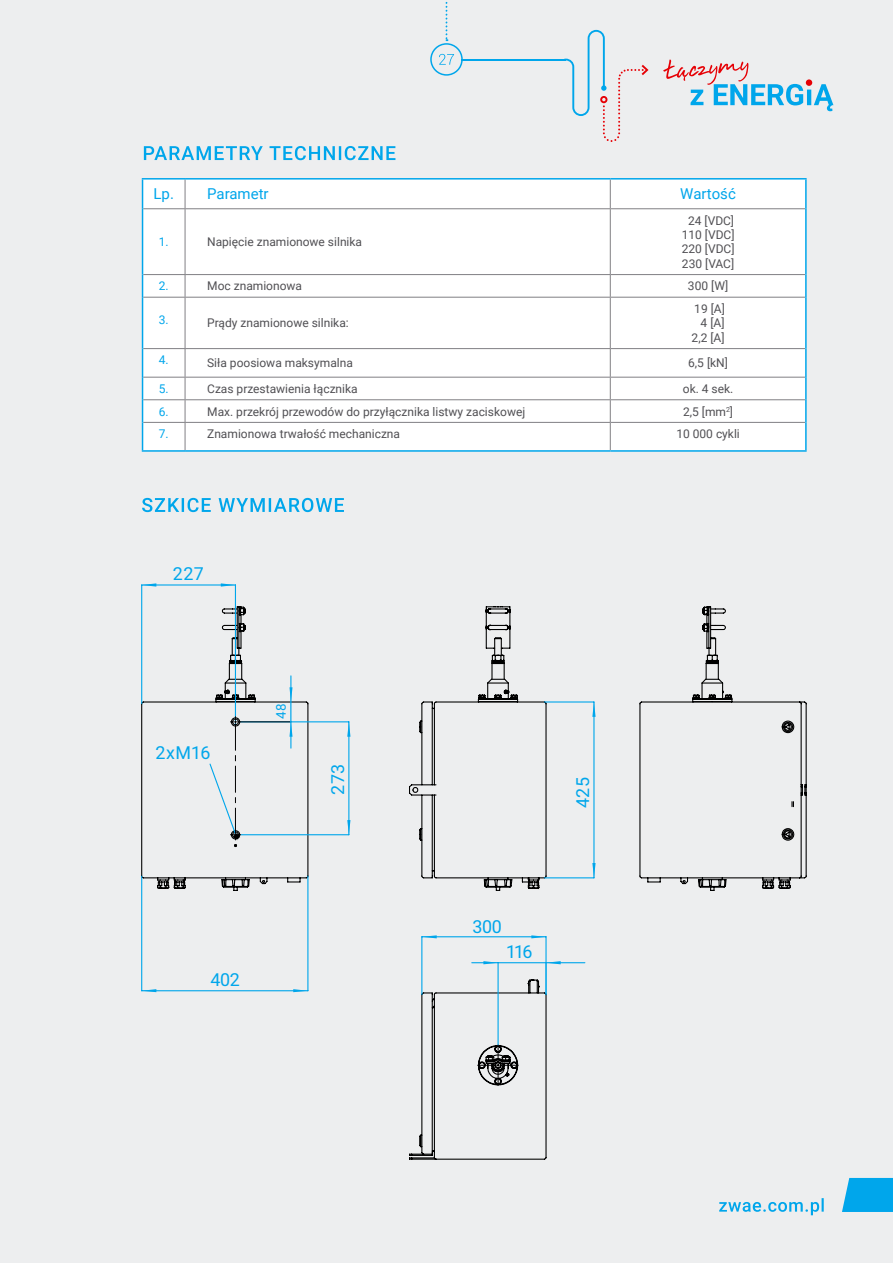
<style>
.page{position:relative;width:893px;height:1263px;background:#edeeef}
.page>*{position:absolute;margin:0;border:0;box-sizing:border-box;transform-origin:0 0}
.t1{font:17.85px "Roboto";letter-spacing:.005em;color:#00a6eb}
.t2{font:15px "Roboto";color:#00a6eb}
.t3{font:13.35px "Roboto";color:#00a6eb}
.t4{font:12px/14.4px "Roboto";color:#504f53;text-align:center}
.t5{font:12px "Roboto";color:#00a6eb}
</style>
<div class="page">
<svg style="left:719px;top:1198px;width:105px;height:17px;background:#b1dbed"></svg>
<svg style="left:842px;top:1178px;width:51px;height:34px;background:#10abeb"></svg>
<svg style="left:142px;top:498px;width:202px;height:14px;background:#91d2ed"></svg>
<svg style="left:561px;top:30px;width:87px;height:112px;background:#e2e6ea"></svg>
<div style="left:430px;top:43px;width:33px;height:33px;border:2px solid #00a6eb;border-radius:50%"></div>
<svg style="left:445px;top:0;width:2px;height:41px"></svg>
<svg style="left:439px;top:54px;width:15px;height:11px"></svg>
<svg style="left:663px;top:59px;width:170px;height:52px;background:#c5d7e4"></svg>
<div style="left:806px;top:79px;width:6px;height:7px;background:#e60005;border-radius:50%"></div>
<hr style="left:461px;top:59px;width:105px;height:1px;background:#00a6eb">
<svg style="left:143px;top:180px;width:662px;height:270px"></svg>
<hr style="left:143px;top:208px;width:42px;height:1px;background:#818084">
<hr style="left:185px;top:209px;width:1px;height:65px;background:#818084">
<hr style="left:143px;top:274px;width:42px;height:1px;background:#818084">
<svg style="left:185px;top:275px;width:1px;height:22px"></svg>
<hr style="left:185px;top:298px;width:1px;height:50px;background:#818084">
<svg style="left:185px;top:349px;width:1px;height:101px"></svg>
<hr style="left:185px;top:274px;width:425px;height:1px;background:#818084">
<hr style="left:610px;top:209px;width:1px;height:65px;background:#818084">
<hr style="left:610px;top:274px;width:195px;height:1px;background:#818084">
<svg style="left:610px;top:275px;width:1px;height:22px"></svg>
<hr style="left:610px;top:298px;width:1px;height:50px;background:#818084">
<svg style="left:610px;top:349px;width:1px;height:101px"></svg>
<svg style="left:185px;top:180px;width:1px;height:28px"></svg>
<svg style="left:610px;top:180px;width:1px;height:28px"></svg>
<hr style="left:185px;top:208px;width:425px;height:1px;background:#818084">
<hr style="left:610px;top:208px;width:195px;height:1px;background:#818084">
<hr style="left:143px;top:297px;width:42px;height:1px;background:#818084">
<hr style="left:185px;top:297px;width:425px;height:1px;background:#818084">
<hr style="left:610px;top:297px;width:195px;height:1px;background:#818084">
<hr style="left:143px;top:348px;width:42px;height:1px;background:#818084">
<hr style="left:185px;top:348px;width:425px;height:1px;background:#818084">
<hr style="left:610px;top:348px;width:195px;height:1px;background:#818084">
<hr style="left:143px;top:377px;width:42px;height:1px;background:#818084">
<hr style="left:185px;top:377px;width:425px;height:1px;background:#818084">
<hr style="left:610px;top:377px;width:195px;height:1px;background:#818084">
<hr style="left:143px;top:399px;width:42px;height:1px;background:#818084">
<hr style="left:185px;top:399px;width:425px;height:1px;background:#818084">
<hr style="left:610px;top:399px;width:195px;height:1px;background:#818084">
<hr style="left:143px;top:422px;width:42px;height:1px;background:#818084">
<hr style="left:185px;top:422px;width:425px;height:1px;background:#818084">
<hr style="left:610px;top:422px;width:195px;height:1px;background:#818084">
<hr style="left:142px;top:178px;width:43px;height:2px;background:#00a6eb">
<svg style="left:142px;top:180px;width:1px;height:29px"></svg>
<hr style="left:185px;top:178px;width:425px;height:2px;background:#00a6eb">
<hr style="left:610px;top:178px;width:197px;height:2px;background:#00a6eb">
<hr style="left:805px;top:180px;width:2px;height:29px;background:#00a6eb">
<hr style="left:142px;top:209px;width:1px;height:66px;background:#00a6eb">
<hr style="left:805px;top:209px;width:2px;height:66px;background:#00a6eb">
<svg style="left:142px;top:275px;width:1px;height:22px"></svg>
<hr style="left:805px;top:275px;width:2px;height:22px;background:#00a6eb">
<hr style="left:142px;top:297px;width:1px;height:52px;background:#00a6eb">
<hr style="left:805px;top:297px;width:2px;height:52px;background:#00a6eb">
<hr style="left:805px;top:349px;width:2px;height:28px;background:#00a6eb">
<hr style="left:805px;top:377px;width:2px;height:23px;background:#00a6eb">
<hr style="left:805px;top:400px;width:2px;height:22px;background:#00a6eb">
<svg style="left:142px;top:349px;width:1px;height:101px"></svg>
<hr style="left:805px;top:422px;width:2px;height:28px;background:#00a6eb">
<hr style="left:142px;top:450px;width:43px;height:2px;background:#00a6eb">
<hr style="left:185px;top:450px;width:425px;height:2px;background:#00a6eb">
<hr style="left:610px;top:450px;width:197px;height:2px;background:#00a6eb">
<svg style="left:144px;top:146px;width:251px;height:14px;background:#92d2ed"></svg>
<div style="left:141px;top:606px;width:168px;height:285px;background:#edeeef"></div>
<svg style="left:347px;top:722px;width:3px;height:15px"></svg>
<svg style="left:347px;top:820px;width:3px;height:15px"></svg>
<hr style="left:241px;top:721px;width:108px;height:1px;background:#00a6eb">
<hr style="left:241px;top:834px;width:108px;height:1px;background:#00a6eb">
<hr style="left:348px;top:722px;width:1px;height:113px;background:#00a6eb">
<hr style="left:241px;top:721px;width:50px;height:1px;background:#000">
<svg style="left:289px;top:676px;width:4px;height:72px"></svg>
<svg style="left:221px;top:583px;width:14px;height:4px"></svg>
<svg style="left:142px;top:583px;width:14px;height:4px"></svg>
<hr style="left:235px;top:585px;width:1px;height:141px;background:#00a6eb">
<hr style="left:141px;top:585px;width:1px;height:119px;background:#00a6eb">
<hr style="left:142px;top:584px;width:93px;height:1px;background:#00a6eb">
<svg style="left:142px;top:989px;width:14px;height:3px"></svg>
<svg style="left:293px;top:989px;width:15px;height:3px"></svg>
<hr style="left:141px;top:876px;width:1px;height:115px;background:#00a6eb">
<hr style="left:307px;top:876px;width:1px;height:115px;background:#00a6eb">
<hr style="left:142px;top:990px;width:166px;height:1px;background:#00a6eb">
<svg style="left:156px;top:606px;width:100px;height:283px;background:#dee1e2"></svg>
<svg style="left:733px;top:606px;width:74px;height:285px;background:#d1d2d3"></svg>
<div style="left:733px;top:606px;width:61px;height:283px;background:#edeeef"></div>
<div style="left:408px;top:606px;width:325px;height:554px;background:#edeeef"></div>
<svg style="left:422px;top:935px;width:15px;height:3px"></svg>
<svg style="left:531px;top:935px;width:15px;height:3px"></svg>
<hr style="left:421px;top:937px;width:1px;height:57px;background:#00a6eb">
<hr style="left:545px;top:937px;width:2px;height:57px;background:#00a6eb">
<hr style="left:422px;top:936px;width:124px;height:1px;background:#00a6eb">
<svg style="left:546px;top:961px;width:15px;height:3px"></svg>
<hr style="left:497px;top:963px;width:2px;height:82px;background:#00a6eb">
<hr style="left:546px;top:963px;width:1px;height:31px;background:#00a6eb">
<svg style="left:472px;top:961px;width:26px;height:3px"></svg>
<hr style="left:498px;top:962px;width:48px;height:1px;background:#00a6eb">
<hr style="left:546px;top:962px;width:39px;height:1px;background:#00a6eb">
<svg style="left:477px;top:1045px;width:42px;height:40px;background:#8a8a8b"></svg>
<p class="t2" style="left:154px;top:184px;width:117px">Lp. Parametr</p>
<p class="t2" style="left:680px;top:184px;width:57px">Wartość</p>
<p class="t5" style="left:159px;top:233px;width:11px">1.</p>
<p class="t4" style="left:207px;top:234px;width:156px">Napięcie znamionowe silnika</p>
<p class="t4" style="left:682px;top:213px;width:54px">24 [VDC]<br>110 [VDC]<br>220 [VDC]<br>230 [VAC]</p>
<p class="t5" style="left:159px;top:278px;width:11px">2.</p>
<p class="t4" style="left:207px;top:278px;width:96px">Moc znamionowa</p>
<p class="t4" style="left:688px;top:278px;width:42px">300 [W]</p>
<p class="t5" style="left:159px;top:312px;width:11px">3.</p>
<p class="t4" style="left:207px;top:315px;width:143px">Prądy znamionowe silnika:</p>
<p class="t4" style="left:692px;top:301px;width:35px;text-align:right">19 [A]<br>4 [A]<br>2,2 [A]</p>
<p class="t5" style="left:159px;top:352px;width:11px">4.</p>
<p class="t4" style="left:207px;top:355px;width:147px">Siła poosiowa maksymalna</p>
<p class="t4" style="left:688px;top:355px;width:41px">6,5 [kN]</p>
<p class="t5" style="left:159px;top:380px;width:11px">5.</p>
<p class="t4" style="left:207px;top:381px;width:152px">Czas przestawienia łącznika</p>
<p class="t4" style="left:683px;top:381px;width:52px">ok. 4 sek.</p>
<p class="t5" style="left:159px;top:403px;width:11px">6.</p>
<p class="t4" style="left:207px;top:404px;width:320px">Max. przekrój przewodów do przyłącznika listwy zaciskowej</p>
<p class="t4" style="left:683px;top:404px;width:52px">2,5 [mm<sup>2</sup>]</p>
<p class="t5" style="left:159px;top:425px;width:11px">7.</p>
<p class="t4" style="left:207px;top:426px;width:194px">Znamionowa trwałość mechaniczna</p>
<p class="t4" style="left:676px;top:426px;width:65px">10 000 cykli</p>
<h1 class="t1" style="left:173px;top:561px;width:33px">227</h1>
<h1 class="t1" style="left:155px;top:740px;width:57px">2xM16</h1>
<p class="t3" style="left:272px;top:719px;width:17px;rotate:-90deg">48</p>
<h1 class="t1" style="left:325px;top:795px;width:32px;rotate:-90deg">273</h1>
<h1 class="t1" style="left:210px;top:967px;width:31px">402</h1>
<h1 class="t1" style="left:570px;top:808px;width:32px;rotate:-90deg">425</h1>
<h1 class="t1" style="left:472px;top:914px;width:31px">300</h1>
<h1 class="t1" style="left:506px;top:939px;width:28px">116</h1>
</div>
